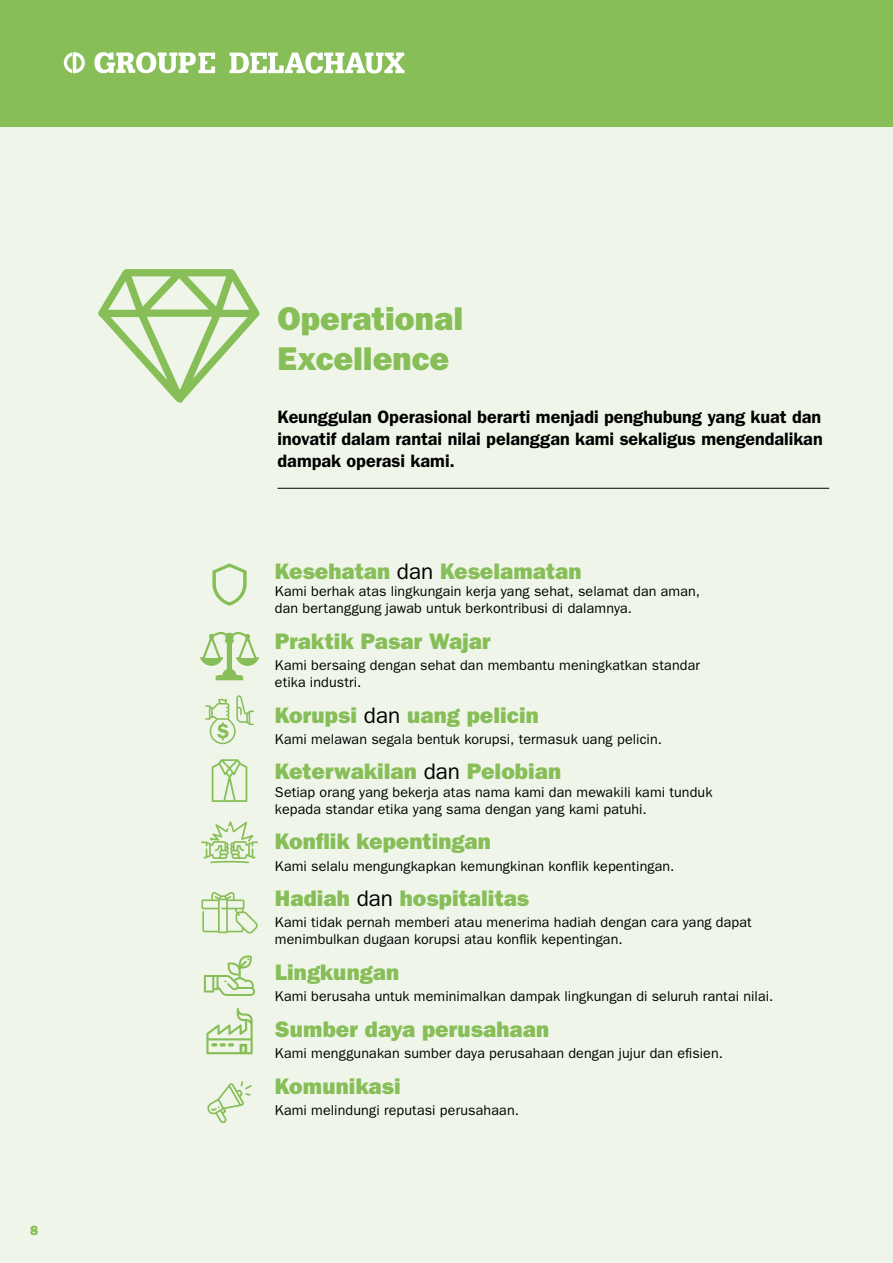
<style>
.page{position:relative;width:893px;height:1263px;background:#fff}
.page>*{position:absolute;margin:0;border:0;box-sizing:border-box;transform-origin:0 0}
.titre{font:33px "ITC Franklin Gothic Std Hvy";color:#87be58}
.courant_9_espAV2{font:22.5px "ITC Franklin Gothic Std Hvy";letter-spacing:.005em;color:#87be58}
._1phrase{font:600 18px/21.6px "ITC Franklin Gothic Std";color:#000;text-align:justify}
.courant_9_espAV2-2{font:14.25px/17.1px "ITC Franklin Gothic Std";letter-spacing:.01em;color:#000}
.t1{font:13.5px "ITC Franklin Gothic Std Hvy";color:#87be58}
.s1{font-family:"ITC Franklin Gothic Std";color:#000}
</style>
<div class="page">
<div style="left:0;top:0;width:893px;height:128px;background:#87be58"></div>
<svg style="left:230px;top:52px;width:174px;height:22px"></svg>
<svg style="left:64px;top:52px;width:21px;height:21px"></svg>
<svg style="left:94px;top:52px;width:121px;height:21px"></svg>
<div style="left:0;top:128px;width:893px;height:1135px;background:#eff6e9"></div>
<svg style="left:98px;top:269px;width:161px;height:134px"></svg>
<hr style="left:278px;top:488px;width:551px;height:1px;background:#000">
<svg style="left:212px;top:563px;width:35px;height:43px"></svg>
<svg style="left:200px;top:632px;width:59px;height:48px"></svg>
<svg style="left:205px;top:695px;width:49px;height:49px"></svg>
<svg style="left:204px;top:955px;width:51px;height:41px"></svg>
<svg style="left:207px;top:1081px;width:45px;height:43px"></svg>
<svg style="left:201px;top:892px;width:57px;height:41px"></svg>
<svg style="left:201px;top:821px;width:57px;height:42px"></svg>
<svg style="left:212px;top:759px;width:35px;height:43px"></svg>
<svg style="left:206px;top:1008px;width:47px;height:46px"></svg>
<p class="t1" style="left:30px;top:1222px;width:10px">8</p>
<p class="titre" style="left:278px;top:300px;width:187px">Operational</p>
<p class="titre" style="left:278px;top:339px;width:173px">Excellence</p>
<p class="_1phrase" style="left:278px;top:406px;width:547px">Keunggulan Operasional berarti menjadi penghubung yang kuat dan inovatif dalam rantai nilai pelanggan kami sekaligus mengendalikan dampak operasi kami.</p>
<p class="courant_9_espAV2" style="left:275px;top:558px;width:308px">Kesehatan <span class="s1">dan</span> Keselamatan</p>
<p class="courant_9_espAV2-2" style="left:275px;top:583px;width:427px">Kami berhak atas lingkungain kerja yang sehat, selamat dan aman, dan bertanggung jawab untuk berkontribusi di dalamnya.</p>
<p class="courant_9_espAV2" style="left:275px;top:628px;width:217px">Praktik Pasar Wajar</p>
<p class="courant_9_espAV2-2" style="left:275px;top:657px;width:427px">Kami bersaing dengan sehat dan membantu meningkatkan standar etika industri.</p>
<p class="courant_9_espAV2" style="left:275px;top:702px;width:265px">Korupsi <span class="s1">dan</span> uang pelicin</p>
<p class="courant_9_espAV2-2" style="left:275px;top:731px;width:389px">Kami melawan segala bentuk korupsi, termasuk uang pelicin.</p>
<p class="courant_9_espAV2" style="left:275px;top:758px;width:288px">Keterwakilan <span class="s1">dan</span> Pelobian</p>
<p class="courant_9_espAV2-2" style="left:275px;top:783px;width:439px">Setiap orang yang bekerja atas nama kami dan mewakili kami tunduk kepada standar etika yang sama dengan yang kami patuhi.</p>
<p class="courant_9_espAV2" style="left:275px;top:828px;width:217px">Konflik kepentingan</p>
<p class="courant_9_espAV2-2" style="left:275px;top:857px;width:401px">Kami selalu mengungkapkan kemungkinan konflik kepentingan.</p>
<p class="courant_9_espAV2" style="left:275px;top:885px;width:255px">Hadiah <span class="s1">dan</span> hospitalitas</p>
<p class="courant_9_espAV2-2" style="left:275px;top:914px;width:478px">Kami tidak pernah memberi atau menerima hadiah dengan cara yang dapat menimbulkan dugaan korupsi atau konflik kepentingan.</p>
<p class="courant_9_espAV2" style="left:275px;top:959px;width:126px">Lingkungan</p>
<p class="courant_9_espAV2-2" style="left:275px;top:988px;width:500px">Kami berusaha untuk meminimalkan dampak lingkungan di seluruh rantai nilai.</p>
<p class="courant_9_espAV2" style="left:275px;top:1016px;width:276px">Sumber daya perusahaan</p>
<p class="courant_9_espAV2-2" style="left:275px;top:1045px;width:449px">Kami menggunakan sumber daya perusahaan dengan jujur dan efisien.</p>
<p class="courant_9_espAV2" style="left:275px;top:1073px;width:127px">Komunikasi</p>
<p class="courant_9_espAV2-2" style="left:275px;top:1102px;width:245px">Kami melindungi reputasi perusahaan.</p>
</div>
